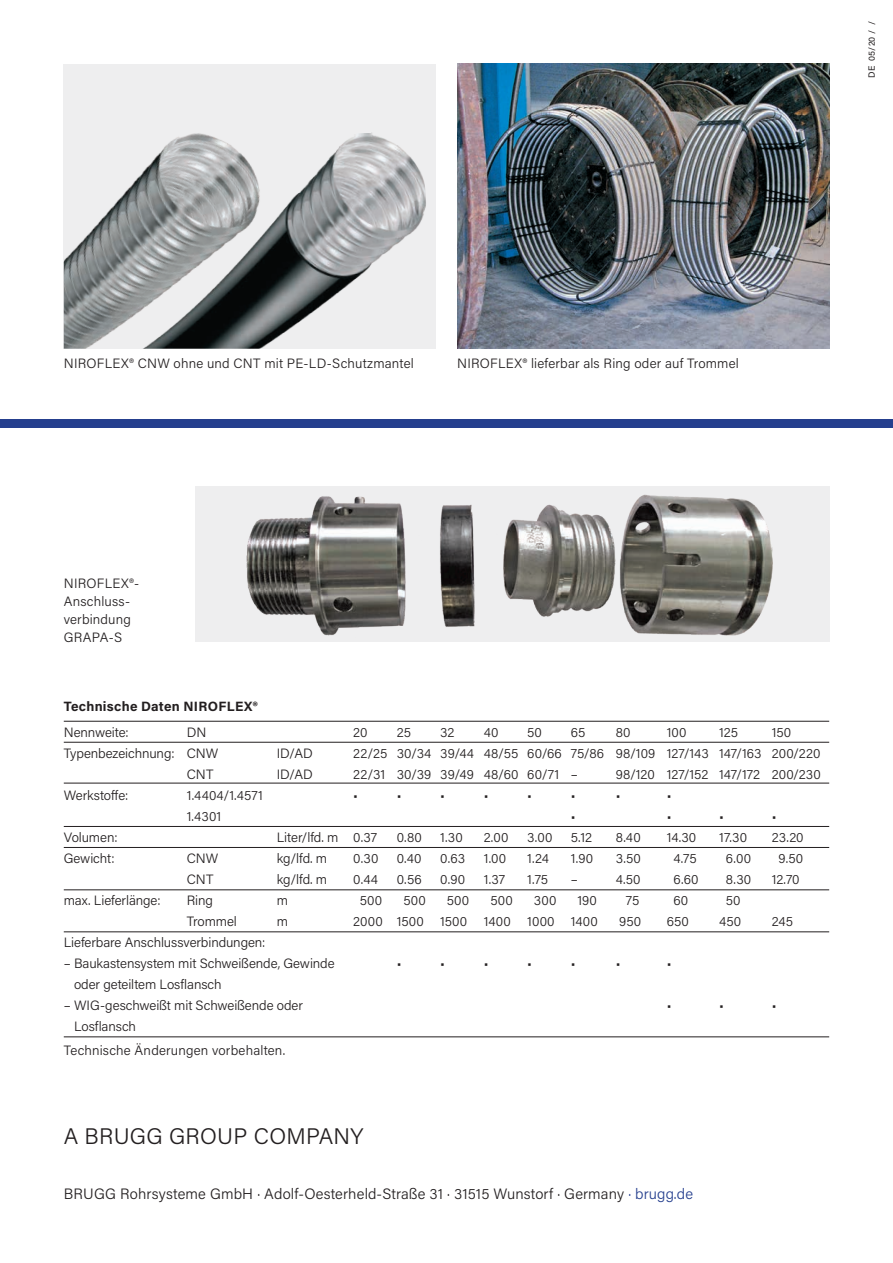
<style>
.page{position:relative;width:893px;height:1263px;background:#fff}
.page>*{position:absolute;margin:0;border:0;box-sizing:border-box;transform-origin:0 0}
.t1{font:300 22.5px "Acumin Pro";letter-spacing:.015em;color:#231f20}
.t2{font:300 15px "Acumin Pro";letter-spacing:.01em;color:#231f20}
.t3{font:300 13.5px/18px "Acumin Pro";letter-spacing:.005em;color:#231f20}
.t4{font:700 13.5px "Acumin Pro";letter-spacing:.02em;color:#231f20}
.t5{font:9px "Acumin Pro";color:#231f20}
.s1{color:#253f8e}
</style>
<div class="page">
<div style="left:0;top:419px;width:893px;height:9px;background:#253f8e"></div>
<hr style="left:64px;top:721px;width:765px;height:1px;background:#231f20">
<hr style="left:64px;top:742px;width:765px;height:1px;background:#231f20">
<hr style="left:64px;top:847px;width:765px;height:1px;background:#231f20">
<hr style="left:64px;top:826px;width:765px;height:1px;background:#231f20">
<hr style="left:64px;top:889px;width:765px;height:1px;background:#231f20">
<hr style="left:64px;top:931px;width:765px;height:1px;background:#231f20">
<hr style="left:64px;top:1036px;width:765px;height:1px;background:#231f20">
<hr style="left:64px;top:783px;width:765px;height:1px;background:#231f20">
<img style="left:457px;top:64px;width:372px;height:285px">
<div style="left:195px;top:487px;width:634px;height:155px;background:#eeeeef"></div>
<img style="left:246px;top:494px;width:527px;height:142px">
<div style="left:64px;top:64px;width:372px;height:285px;background:#eeeeef"></div>
<img style="left:64px;top:195px;width:59px;height:154px">
<img style="left:123px;top:132px;width:303px;height:217px">
<p class="t5" style="left:865px;top:78px;width:58px;rotate:-90deg">DE 05/20 / /</p>
<p class="t3" style="left:64px;top:354px;width:352px">NIROFLEX® CNW ohne und CNT mit PE-LD-Schutzmantel</p>
<p class="t3" style="left:457px;top:354px;width:283px">NIROFLEX® lieferbar als Ring oder auf Trommel</p>
<p class="t3" style="left:64px;top:574px;width:77px">NIROFLEX®-<br>Anschluss&shy;verbindung<br>GRAPA-S</p>
<p class="t4" style="left:64px;top:697px;width:195px">Technische Daten NIROFLEX®</p>
<p class="t3" style="left:64px;top:723px;width:67px">Nennweite:</p>
<p class="t3" style="left:187px;top:723px;width:21px">DN</p>
<p class="t3" style="left:353px;top:723px;width:16px">20</p>
<p class="t3" style="left:397px;top:723px;width:16px">25</p>
<p class="t3" style="left:440px;top:723px;width:16px">32</p>
<p class="t3" style="left:484px;top:723px;width:16px">40</p>
<p class="t3" style="left:527px;top:723px;width:16px">50</p>
<p class="t3" style="left:571px;top:723px;width:16px">65</p>
<p class="t3" style="left:616px;top:723px;width:16px">80</p>
<p class="t3" style="left:667px;top:723px;width:21px">100</p>
<p class="t3" style="left:719px;top:723px;width:20px">125</p>
<p class="t3" style="left:772px;top:723px;width:21px">150</p>
<p class="t3" style="left:64px;top:744px;width:156px">Typenbezeichnung: CNW</p>
<p class="t3" style="left:277px;top:744px;width:37px">ID/AD</p>
<p class="t3" style="left:353px;top:744px;width:469px">22/25 30/34 39/44 48/55 60/66 75/86 98/109 127/143 147/163 200/220</p>
<p class="t3" style="left:187px;top:765px;width:28px">CNT</p>
<p class="t3" style="left:277px;top:765px;width:37px">ID/AD</p>
<p class="t3" style="left:353px;top:765px;width:226px">22/31 30/39 39/49 48/60 60/71 –</p>
<p class="t3" style="left:616px;top:765px;width:206px">98/120 127/152 147/172 200/230</p>
<p class="t3" style="left:64px;top:786px;width:66px">Werkstoffe:</p>
<p class="t3" style="left:187px;top:786px;width:78px">1.4404/1.4571</p>
<p class="t3" style="left:353px;top:786px;width:6px">•</p>
<p class="t3" style="left:397px;top:786px;width:6px">•</p>
<p class="t3" style="left:440px;top:786px;width:6px">•</p>
<p class="t3" style="left:484px;top:786px;width:6px">•</p>
<p class="t3" style="left:527px;top:786px;width:6px">•</p>
<p class="t3" style="left:571px;top:786px;width:6px">•</p>
<p class="t3" style="left:616px;top:786px;width:6px">•</p>
<p class="t3" style="left:667px;top:786px;width:6px">•</p>
<p class="t3" style="left:187px;top:807px;width:36px">1.4301</p>
<p class="t3" style="left:571px;top:807px;width:6px">•</p>
<p class="t3" style="left:667px;top:807px;width:6px">•</p>
<p class="t3" style="left:719px;top:807px;width:6px">•</p>
<p class="t3" style="left:772px;top:807px;width:6px">•</p>
<p class="t3" style="left:64px;top:828px;width:55px">Volumen:</p>
<p class="t3" style="left:277px;top:828px;width:102px">Liter/lfd. m 0.37</p>
<p class="t3" style="left:397px;top:828px;width:27px">0.80</p>
<p class="t3" style="left:440px;top:828px;width:24px">1.30</p>
<p class="t3" style="left:484px;top:828px;width:26px">2.00</p>
<p class="t3" style="left:527px;top:828px;width:27px">3.00</p>
<p class="t3" style="left:571px;top:828px;width:23px">5.12</p>
<p class="t3" style="left:616px;top:828px;width:26px">8.40</p>
<p class="t3" style="left:667px;top:828px;width:31px">14.30</p>
<p class="t3" style="left:719px;top:828px;width:29px">17.30</p>
<p class="t3" style="left:772px;top:828px;width:33px">23.20</p>
<p class="t3" style="left:64px;top:849px;width:52px">Gewicht:</p>
<p class="t3" style="left:187px;top:849px;width:33px">CNW</p>
<p class="t3" style="left:277px;top:849px;width:52px">kg/lfd. m</p>
<p class="t3" style="left:353px;top:849px;width:27px">0.30</p>
<p class="t3" style="left:397px;top:849px;width:26px">0.40</p>
<p class="t3" style="left:440px;top:849px;width:26px">0.63</p>
<p class="t3" style="left:484px;top:849px;width:24px">1.00</p>
<p class="t3" style="left:527px;top:849px;width:23px">1.24</p>
<p class="t3" style="left:571px;top:849px;width:24px">1.90</p>
<p class="t3" style="left:616px;top:849px;width:27px">3.50</p>
<p class="t3" style="left:673px;top:849px;width:25px">4.75</p>
<p class="t3" style="left:726px;top:849px;width:27px">6.00</p>
<p class="t3" style="left:778px;top:849px;width:26px">9.50</p>
<p class="t3" style="left:187px;top:870px;width:28px">CNT</p>
<p class="t3" style="left:277px;top:870px;width:52px">kg/lfd. m</p>
<p class="t3" style="left:353px;top:870px;width:26px">0.44</p>
<p class="t3" style="left:397px;top:870px;width:26px">0.56</p>
<p class="t3" style="left:440px;top:870px;width:27px">0.90</p>
<p class="t3" style="left:484px;top:870px;width:23px">1.37</p>
<p class="t3" style="left:527px;top:870px;width:22px">1.75</p>
<p class="t3" style="left:571px;top:870px;width:9px">–</p>
<p class="t3" style="left:616px;top:870px;width:26px">4.50</p>
<p class="t3" style="left:673px;top:870px;width:27px">6.60</p>
<p class="t3" style="left:726px;top:870px;width:27px">8.30</p>
<p class="t3" style="left:772px;top:870px;width:29px">12.70</p>
<p class="t3" style="left:64px;top:891px;width:98px">max. Lieferlänge:</p>
<p class="t3" style="left:187px;top:891px;width:28px">Ring</p>
<p class="t3" style="left:277px;top:891px;width:13px">m</p>
<p class="t3" style="left:360px;top:891px;width:24px">500</p>
<p class="t3" style="left:403px;top:891px;width:24px">500</p>
<p class="t3" style="left:447px;top:891px;width:24px">500</p>
<p class="t3" style="left:490px;top:891px;width:24px">500</p>
<p class="t3" style="left:534px;top:891px;width:24px">300</p>
<p class="t3" style="left:577px;top:891px;width:21px">190</p>
<p class="t3" style="left:626px;top:891px;width:15px">75</p>
<p class="t3" style="left:673px;top:891px;width:16px">60</p>
<p class="t3" style="left:726px;top:891px;width:16px">50</p>
<p class="t3" style="left:187px;top:912px;width:52px">Trommel</p>
<p class="t3" style="left:277px;top:912px;width:13px">m</p>
<p class="t3" style="left:353px;top:912px;width:246px">2000 1500 1500 1400 1000 1400</p>
<p class="t3" style="left:619px;top:912px;width:23px">950</p>
<p class="t3" style="left:667px;top:912px;width:24px">650</p>
<p class="t3" style="left:719px;top:912px;width:24px">450</p>
<p class="t3" style="left:772px;top:912px;width:23px">245</p>
<p class="t3" style="left:64px;top:933px;width:203px">Lieferbare Anschlussverbindungen:</p>
<p class="t3" style="left:64px;top:954px;width:272px">– Baukastensystem mit Schweißende, Gewinde</p>
<p class="t3" style="left:397px;top:954px;width:6px">•</p>
<p class="t3" style="left:440px;top:954px;width:6px">•</p>
<p class="t3" style="left:484px;top:954px;width:6px">•</p>
<p class="t3" style="left:527px;top:954px;width:6px">•</p>
<p class="t3" style="left:571px;top:954px;width:6px">•</p>
<p class="t3" style="left:616px;top:954px;width:6px">•</p>
<p class="t3" style="left:667px;top:954px;width:6px">•</p>
<p class="t3" style="left:74px;top:975px;width:149px">oder geteiltem Losflansch</p>
<p class="t3" style="left:64px;top:996px;width:241px">– WIG-geschweißt mit Schweißende oder</p>
<p class="t3" style="left:667px;top:996px;width:6px">•</p>
<p class="t3" style="left:719px;top:996px;width:6px">•</p>
<p class="t3" style="left:772px;top:996px;width:6px">•</p>
<p class="t3" style="left:74px;top:1017px;width:64px">Losflansch</p>
<p class="t3" style="left:64px;top:1041px;width:223px">Technische Änderungen vorbehalten.</p>
<h1 class="t1" style="left:64px;top:1120px;width:301px">A BRUGG GROUP COMPANY</h1>
<p class="t2" style="left:64px;top:1183px;width:631px">BRUGG Rohrsysteme GmbH · Adolf-Oesterheld-Straße 31 · 31515 Wunstorf · Germany <span class="s1">· brugg.de</span></p>
</div>
